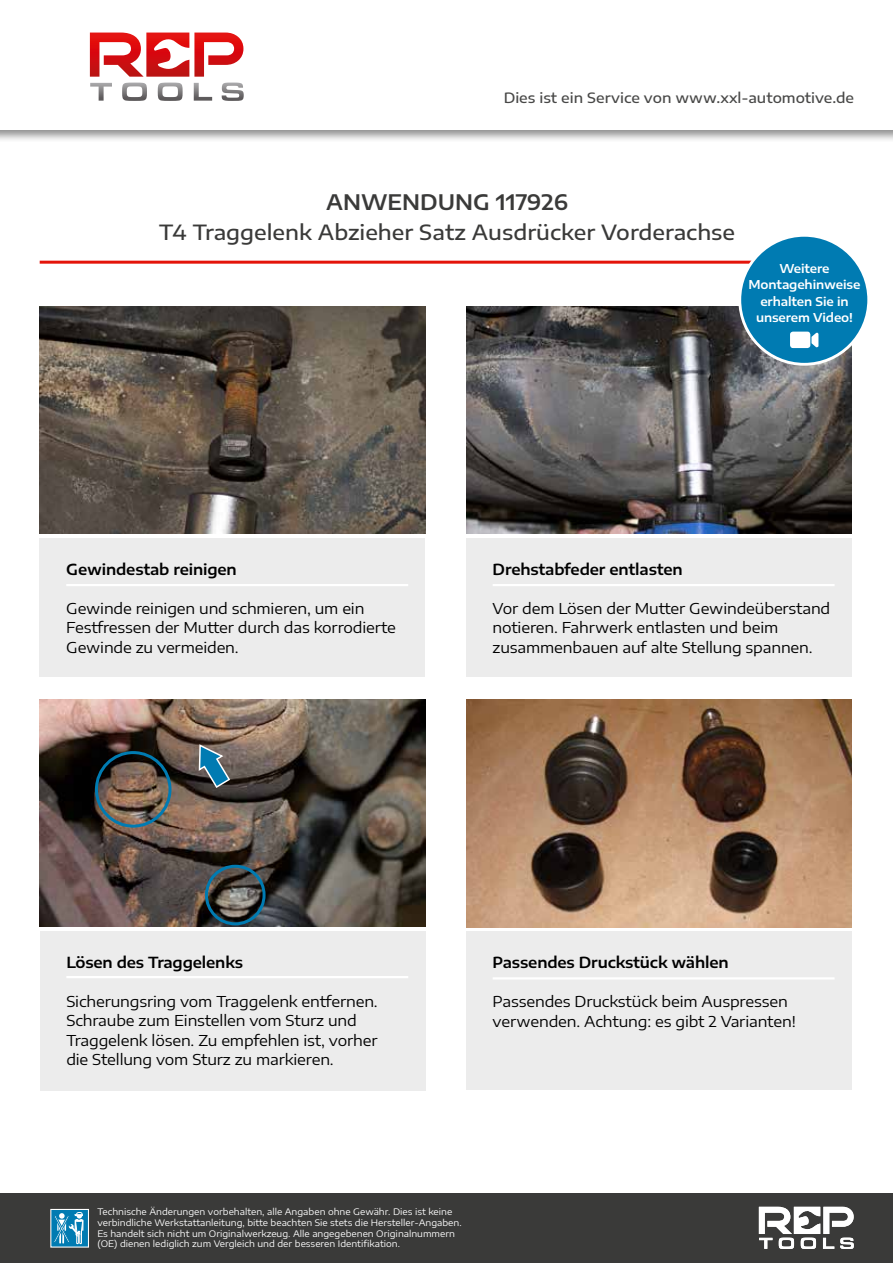
<style>
.page{position:relative;width:893px;height:1263px;background:#fff}
.page>*{position:absolute;margin:0;border:0;box-sizing:border-box;transform-origin:0 0}
.t1{font:500 21px "Encode Sans Expanded";color:#3a3a39}
.t2{font:600 21px "Encode Sans Expanded";color:#3a3a39}
.t3{font:15px/19.5px "Encode Sans Expanded";letter-spacing:-.01em;color:#000}
.t4{font:600 15px "Encode Sans Expanded";letter-spacing:-.01em;color:#000}
.t5{font:500 14.25px "Encode Sans Expanded";color:#484847}
.t6{font:600 12px/16.5px "Encode Sans Expanded";letter-spacing:-.01em;color:#fff;text-align:center}
.t7{font:9px/10.8px "Encode Sans Expanded";color:#fff}
</style>
<div class="page">
<div style="left:0;top:0;width:893px;height:143px;background:#000;opacity:.45"></div>
<div style="left:0;top:0;width:893px;height:130px;background:#fff"></div>
<div style="left:0;top:1193px;width:893px;height:70px;background:#3a3a39"></div>
<div style="left:51px;top:1209px;width:37px;height:38px;background:#007bb2"></div>
<div style="left:50px;top:1209px;width:39px;height:38px;border:1px solid #fff"></div>
<svg style="left:54px;top:1212px;width:29px;height:32px"></svg>
<svg style="left:759px;top:1207px;width:95px;height:42px"></svg>
<svg style="left:90px;top:33px;width:153px;height:44px"></svg>
<svg style="left:90px;top:83px;width:22px;height:18px"></svg>
<svg style="left:122px;top:83px;width:25px;height:18px"></svg>
<svg style="left:158px;top:83px;width:25px;height:18px"></svg>
<svg style="left:194px;top:83px;width:18px;height:18px"></svg>
<svg style="left:222px;top:83px;width:22px;height:18px"></svg>
<div style="left:40px;top:538px;width:385px;height:138px;background:#ececec"></div>
<hr style="left:66px;top:584px;width:342px;height:2px;background:#fff">
<div style="left:40px;top:931px;width:385px;height:159px;background:#ececec"></div>
<hr style="left:66px;top:976px;width:342px;height:2px;background:#fff">
<img style="left:40px;top:699px;width:385px;height:228px">
<svg style="left:197px;top:743px;width:34px;height:46px;background:#4f7282"></svg>
<img style="left:40px;top:306px;width:385px;height:228px">
<div style="left:466px;top:538px;width:386px;height:138px;background:#ececec"></div>
<hr style="left:493px;top:584px;width:342px;height:2px;background:#fff">
<img style="left:466px;top:306px;width:386px;height:228px">
<div style="left:466px;top:931px;width:386px;height:159px;background:#ececec"></div>
<hr style="left:493px;top:977px;width:342px;height:2px;background:#fff">
<img style="left:466px;top:699px;width:386px;height:228px">
<div style="left:205px;top:865px;width:61px;height:60px;border:3px solid #007bb2;border-radius:50%"></div>
<div style="left:95px;top:751px;width:76px;height:77px;border:3px solid #007bb2;border-radius:50%"></div>
<hr style="left:40px;top:261px;width:813px;height:3px;background:#e4140a">
<div style="left:740px;top:235px;width:129px;height:129px;background:#007bb2;border-radius:50%"></div>
<div style="left:738px;top:234px;width:132px;height:132px;border:3px solid #fff;border-radius:50%"></div>
<div style="left:790px;top:332px;width:20px;height:16px;background:#fff;border-radius:3px"></div>
<svg style="left:811px;top:332px;width:8px;height:16px"></svg>
<p class="t5" style="left:504px;top:87px;width:352px">Dies ist ein Service von www.xxl-automotive.de</p>
<h1 class="t2" style="left:326px;top:186px;width:36px">ANWENDUNG</h1>
<h1 class="t2" style="left:496px;top:186px;width:74px">117926</h1>
<h1 class="t1" style="left:159px;top:217px;width:578px">T4 Traggelenk Abzieher Satz Ausdrücker Vorderachse</h1>
<p class="t6" style="left:748px;top:259px;width:113px">Weitere<br>Montagehinweise erhalten Sie in unserem Video!</p>
<p class="t4" style="left:66px;top:558px;width:172px">Gewindestab reinigen</p>
<p class="t3" style="left:66px;top:598px;width:331px">Gewinde reinigen und schmieren, um ein<br>Festfressen der Mutter durch das korrodierte<br>Gewinde zu vermeiden.</p>
<p class="t4" style="left:493px;top:558px;width:191px">Drehstabfeder entlasten</p>
<p class="t3" style="left:493px;top:598px;width:339px">Vor dem Lösen der Mutter Gewindeüberstand notieren. Fahrwerk entlasten und beim zusammenbauen auf alte Stellung spannen.</p>
<p class="t4" style="left:66px;top:951px;width:178px">Lösen des Traggelenks</p>
<p class="t3" style="left:66px;top:991px;width:313px">Sicherungsring vom Traggelenk entfernen.<br>Schraube zum Einstellen vom Sturz und Traggelenk lösen. Zu empfehlen ist, vorher die Stellung vom Sturz zu markieren.</p>
<p class="t4" style="left:493px;top:951px;width:238px">Passendes Druckstück wählen</p>
<p class="t3" style="left:493px;top:991px;width:305px">Passendes Druckstück beim Auspressen verwenden. Achtung: es gibt 2 Varianten!</p>
<p class="t7" style="left:97px;top:1206px;width:366px">Technische Änderungen vorbehalten, alle Angaben ohne Gewähr. Dies ist keine verbindliche Werkstattanleitung, bitte beachten Sie stets die Hersteller-Angaben.<br>Es handelt sich nicht um Originalwerkzeug. Alle angegebenen Originalnummern (OE) dienen lediglich zum Vergleich und der besseren Identifikation.</p>
</div>
